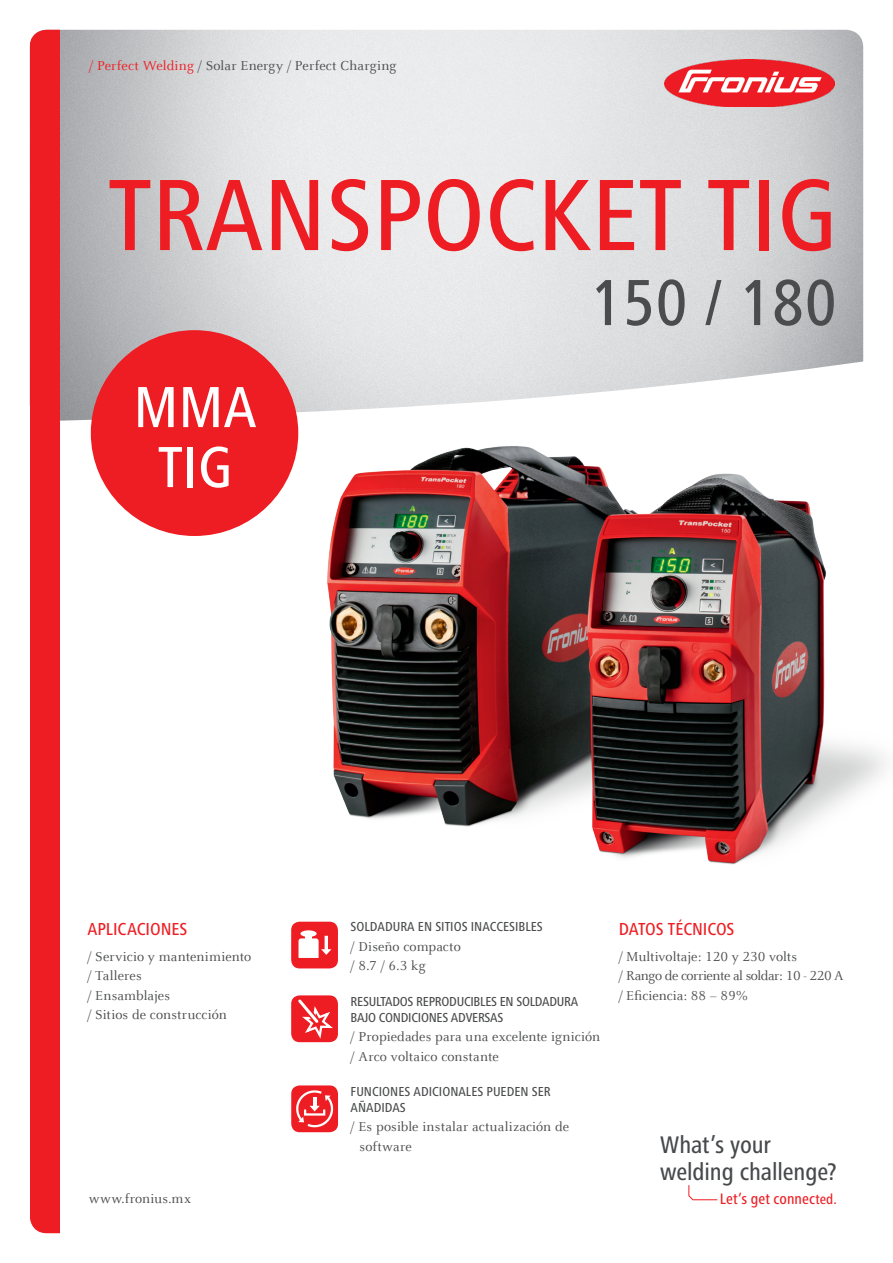
<style>
.page{position:relative;width:893px;height:1263px;background:#fff}
.page>*{position:absolute;margin:0;border:0;box-sizing:border-box;transform-origin:0 0}
.t1{font:500 condensed 105px "Frutiger Next LTW1 G";color:#ee1d23}
.t2{font:500 condensed 67.5px "Frutiger Next LTW1 G";letter-spacing:.01em;color:#4b4c4d}
.t3{font:500 condensed 60px "Frutiger Next LTW1 G";color:#fff}
.challenge{font:500 condensed 24.9px/26.8px "Frutiger Next LTW1 G";letter-spacing:-.005em;color:#47494b}
.SUBHEAD{font:500 condensed 18px "Frutiger Next LTW1 G";letter-spacing:-.005em;color:#ee1d23}
.cta{font:500 condensed 15.6px "Frutiger Next LTW1 G";letter-spacing:.005em;color:#ee1d23}
.COPY_tab{font:14.25px/19.5px "Celeste Offc Pro";letter-spacing:.005em;color:#4b4c4d}
.COPY_tab-2{font:14.25px "Celeste Offc Pro";letter-spacing:-.03em;color:#4b4c4d}
.subsub{font:500 condensed 13.5px/15.8px "Frutiger Next LTW1 G";color:#4b4c4d}
.subsub-2{font:500 condensed 13.5px/15.8px "Frutiger Next LTW1 G";letter-spacing:-.02em;color:#4b4c4d}
.s1{color:#ee1d23}
.s2{font-size:14.7px}
</style>
<div class="page">
<img style="left:60px;top:30px;width:803px;height:391px">
<div style="left:30px;top:30px;width:30px;height:1203px;background:#ee1d23"></div>
<img style="left:664px;top:60px;width:171px;height:47px">
<img style="left:327px;top:446px;width:559px;height:419px">
<div style="left:291px;top:1085px;width:47px;height:47px;background:#ee1d23;border-radius:9px"></div>
<svg style="left:296px;top:1090px;width:38px;height:38px"></svg>
<div style="left:304px;top:1108px;width:21px;height:7px;border:2px solid #fff"></div>
<div style="left:291px;top:922px;width:47px;height:46px;background:#ee1d23;border-radius:9px"></div>
<div style="left:300px;top:930px;width:17px;height:7px;background:#fff;border-radius:50%"></div>
<svg style="left:298px;top:936px;width:33px;height:22px"></svg>
<div style="left:291px;top:995px;width:47px;height:47px;background:#ee1d23;border-radius:9px"></div>
<svg style="left:291px;top:995px;width:45px;height:47px"></svg>
<div style="left:91px;top:330px;width:207px;height:206px;background:#ee1d23;border-radius:50%"></div>
<svg style="left:688px;top:1185px;width:30px;height:16px"></svg>
<p class="COPY_tab" style="left:89px;top:56px;width:309px"><span class="s1">/ Perfect Welding</span> / Solar Energy / Perfect Charging</p>
<p class="t1" style="left:108px;top:155px;width:730px">TRANSPOCKET TIG</p>
<p class="t2" style="left:590px;top:264px;width:248px">150 / 180</p>
<p class="t3" style="left:133px;top:373px;width:125px">MMA</p>
<p class="t3" style="left:158px;top:433px;width:76px">TIG</p>
<p class="SUBHEAD" style="left:87px;top:918px;width:102px">APLICACIONES</p>
<p class="COPY_tab" style="left:87px;top:946px;width:165px">/ Servicio y mantenimiento</p>
<p class="COPY_tab" style="left:87px;top:966px;width:56px">/ Talleres</p>
<p class="COPY_tab" style="left:87px;top:985px;width:84px">/ Ensamblajes</p>
<p class="COPY_tab" style="left:87px;top:1005px;width:141px">/ Sitios de construcción</p>
<p class="COPY_tab" style="left:89px;top:1189px;width:103px">www.fronius.mx</p>
<p class="subsub" style="left:351px;top:919px;width:194px">SOLDADURA EN SITIOS INACCESIBLES</p>
<p class="COPY_tab" style="left:351px;top:936px;width:112px">/ Diseño compacto</p>
<p class="COPY_tab" style="left:351px;top:956px;width:77px">/ 8.7 / 6.3 kg</p>
<p class="subsub-2" style="left:351px;top:993px;width:229px">RESULTADOS REPRODUCIBLES EN SOLDADURA<br>BAJO CONDICIONES ADVERSAS</p>
<p class="COPY_tab" style="left:351px;top:1026px;width:251px">/ Propiedades para una excelente ignición</p>
<p class="COPY_tab" style="left:351px;top:1046px;width:150px">/ Arco voltaico constante</p>
<p class="subsub" style="left:351px;top:1083px;width:202px">FUNCIONES ADICIONALES PUEDEN SER<br>AÑADIDAS</p>
<p class="COPY_tab" style="left:360px;top:1117px;width:211px;text-indent:-9px">/ Es posible instalar actualización de software</p>
<p class="SUBHEAD" style="left:619px;top:918px;width:117px">DATOS TÉCNICOS</p>
<p class="COPY_tab" style="left:619px;top:946px;width:180px">/ Multivoltaje: 120 y 230 volts</p>
<p class="COPY_tab-2" style="left:619px;top:967px;width:227px">/ Rango de corriente al soldar: 10 - 220 A</p>
<p class="COPY_tab" style="left:619px;top:985px;width:131px">/ Eficiencia: 88 – 89%</p>
<p class="challenge" style="left:660px;top:1131px;width:178px">What’s your welding challenge?</p>
<p class="cta" style="left:720px;top:1190px;width:119px">Let’s get connec<span class="s2">ted.</span></p>
</div>
